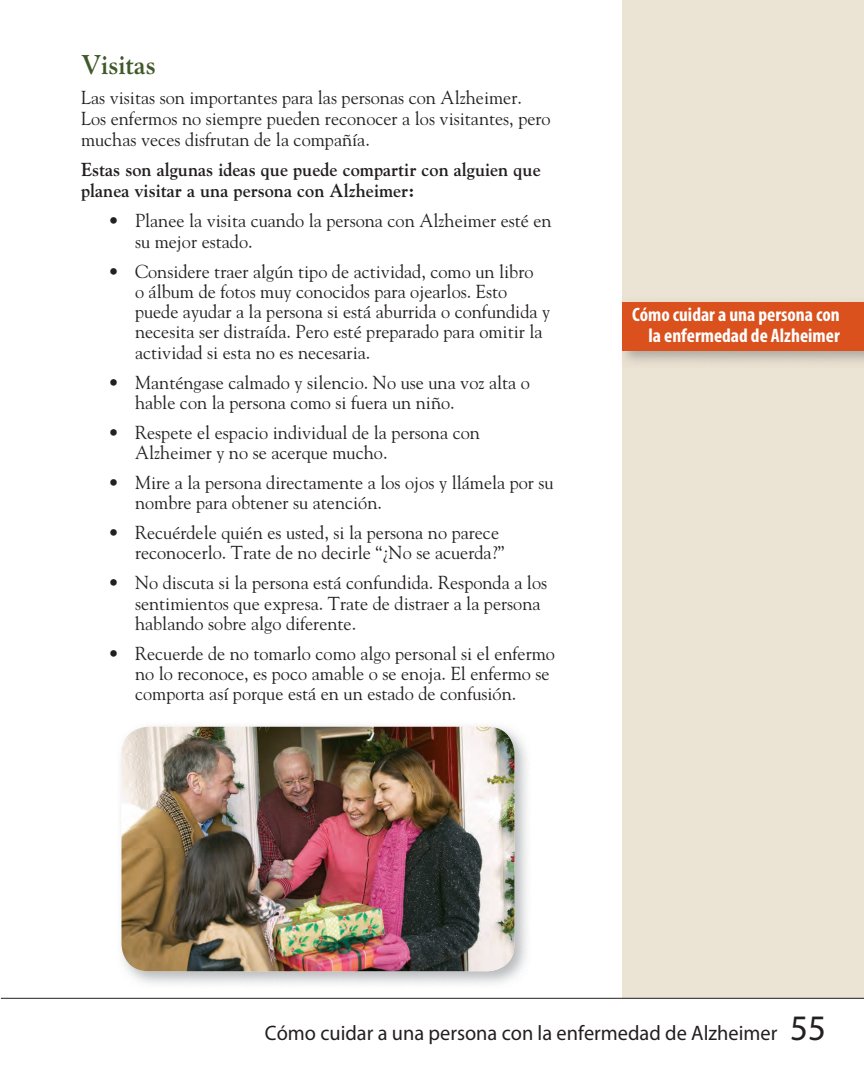
<style>
.page{position:relative;width:864px;height:1080px;background:#fff}
.page>*{position:absolute;margin:0;border:0;box-sizing:border-box;transform-origin:0 0}
.t1{font:700 27px "Goudy";color:#3f5929;scale:.96 1}
.t2{font:21px "Myriad Pro";color:#231f20}
.t3{font:700 condensed 19.5px/21px "Myriad Pro";color:#fff;text-align:right}
.t4{font:18.75px/20.2px "Goudy";color:#231f20}
.t5{font:700 18.75px/21px "Goudy";color:#231f20}
.s1{font-size:36px}
</style>
<div class="page">
<div style="left:622px;top:0;width:242px;height:998px;background:#ebe4d5"></div>
<hr style="left:1px;top:998px;width:863px;height:1px;background:#231f20">
<img style="left:622px;top:350px;width:242px;height:13px">
<div style="left:622px;top:302px;width:242px;height:48px;background:#da511d"></div>
<img style="left:121px;top:726px;width:407px;height:259px">
<img style="left:122px;top:727px;width:392px;height:244px">
<h4 class="t1" style="left:81px;top:49px;width:80px">Visitas</h4>
<p class="t4" style="left:81px;top:86px;width:471px;line-height:21px">Las visitas son importantes para las personas con Alzheimer.<br>Los enfermos no siempre pueden reconocer a los visitantes, pero muchas veces disfrutan de la compañía.</p>
<p class="t5" style="left:81px;top:159px;width:461px">Estas son algunas ideas que puede compartir con alguien que planea visitar a una persona con Alzheimer:</p>
<p class="t4" style="left:135px;top:210px;width:418px;text-indent:-27px">• Planee la visita cuando la persona con Alzheimer esté en su mejor estado.</p>
<p class="t4" style="left:135px;top:260px;width:417px;text-indent:-27px">• Considere traer algún tipo de actividad, como un libro<br>o álbum de fotos muy conocidos para ojearlos. Esto puede ayudar a la persona si está aburrida o confundida y necesita ser distraída. Pero esté preparado para omitir la actividad si esta no es necesaria.</p>
<p class="t4" style="left:135px;top:371px;width:396px;text-indent:-27px">• Manténgase calmado y silencio. No use una voz alta o hable con la persona como si fuera un niño.</p>
<p class="t4" style="left:135px;top:422px;width:346px;text-indent:-27px">• Respete el espacio individual de la persona con<br>Alzheimer y no se acerque mucho.</p>
<p class="t4" style="left:135px;top:472px;width:420px;text-indent:-27px">• Mire a la persona directamente a los ojos y llámela por su nombre para obtener su atención.</p>
<p class="t4" style="left:108px;top:522px;width:398px;text-align:right">• Recuérdele quién es usted, si la persona no parece reconocerlo. Trate de no decirle “¿No se acuerda?”</p>
<p class="t4" style="left:135px;top:572px;width:414px;text-indent:-27px">• No discuta si la persona está confundida. Responda a los sentimientos que expresa. Trate de distraer a la persona hablando sobre algo diferente.</p>
<p class="t4" style="left:135px;top:643px;width:422px;text-indent:-27px">• Recuerde de no tomarlo como algo personal si el enfermo no lo reconoce, es poco amable o se enoja. El enfermo se comporta así porque está en un estado de confusión.</p>
<p class="t3" style="left:632px;top:303px;width:209px">Cómo cuidar a una persona con la enfermedad de Alzheimer</p>
<p class="t2" style="left:265px;top:1021px;width:563px">Cómo cuidar a una persona con la enfermedad de Alzheimer <span class="s1">55</span></p>
</div>
